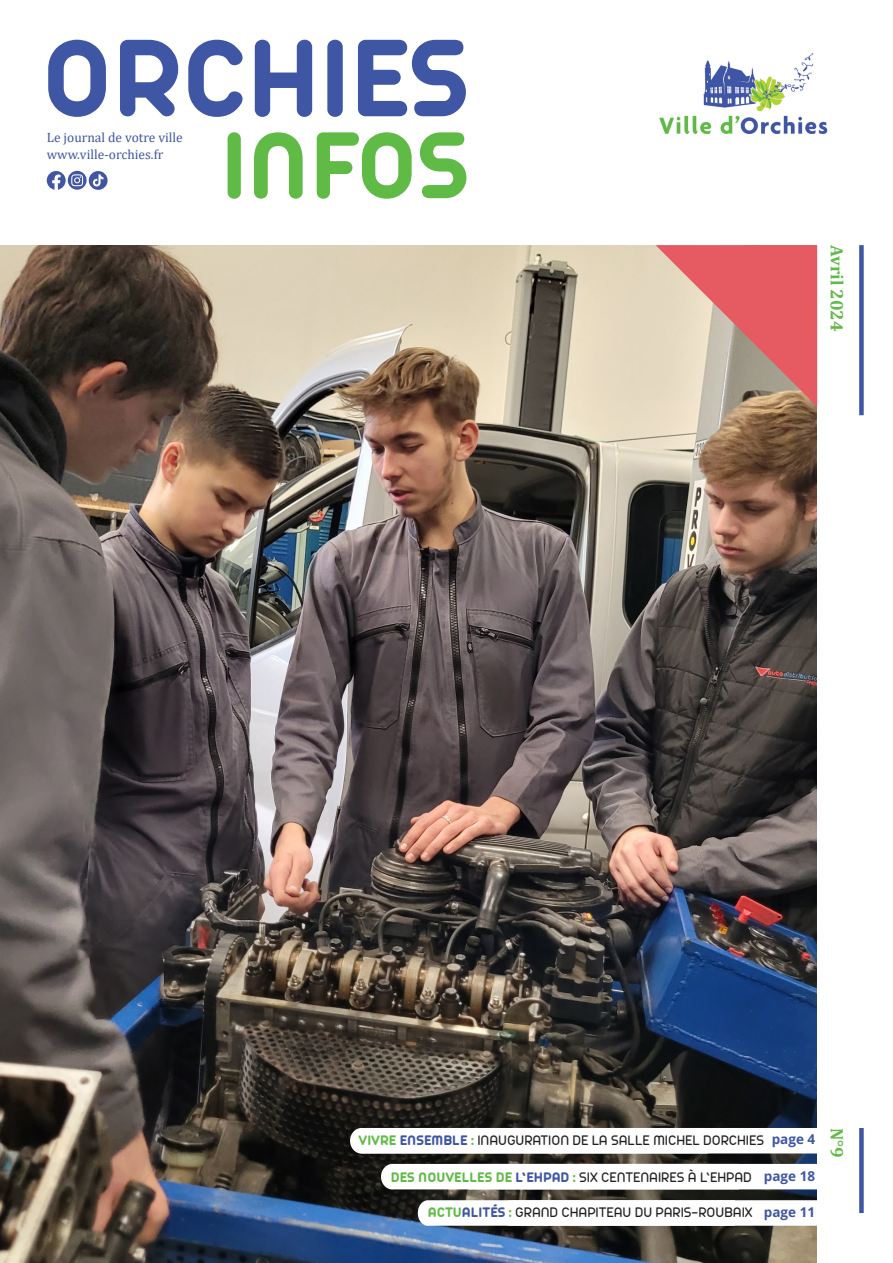
<style>
.page{position:relative;width:893px;height:1263px;background:#fff}
.page>*{position:absolute;margin:0;border:0;box-sizing:border-box;transform-origin:0 0}
.t1{font:700 118.5px "Arista Pro Trial";color:#3f56a5}
.t2{font:700 102px "Arista Pro Trial";color:#60bb46}
.t3{font:700 18px "Cambria";color:#60bb46}
.t4{font:15px "Arista Pro Trial";color:#231f20}
.t5{font:13.5px "Cambria Math";color:#3f56a5}
.t6{font:700 13.5px "Open Sans";color:#3f56a5}
.s1{font-weight:700;color:#60bb46}
.s2{font-weight:700;color:#3f56a5}
</style>
<div class="page">
<img style="left:659px;top:53px;width:169px;height:82px">
<svg style="left:68px;top:171px;width:19px;height:19px"></svg>
<svg style="left:47px;top:171px;width:36px;height:19px"></svg>
<svg style="left:89px;top:171px;width:19px;height:19px"></svg>
<svg style="left:93px;top:174px;width:10px;height:13px"></svg>
<img style="left:0;top:246px;width:816px;height:1017px">
<div style="left:859px;top:245px;width:5px;height:170px;background:#3f56a5"></div>
<div style="left:859px;top:1128px;width:5px;height:85px;background:#3f56a5"></div>
<svg style="left:381px;top:1164px;width:435px;height:25px"></svg>
<svg style="left:350px;top:1128px;width:466px;height:25px"></svg>
<svg style="left:418px;top:1200px;width:399px;height:26px"></svg>
<svg style="left:656px;top:245px;width:161px;height:162px;background:#d98d86"></svg>
<p class="t1" style="left:41px;top:6px;width:430px">ORCHIES</p>
<p class="t2" style="left:221px;top:103px;width:250px">INFOS</p>
<p class="t5" style="left:47px;top:130px;width:138px">Le journal de votre ville</p>
<p class="t5" style="left:47px;top:146px;width:118px">www.ville-orchies.fr</p>
<p class="t3" style="left:850px;top:245px;width:88px;rotate:90deg">Avril 2024</p>
<p class="t6" style="left:772px;top:1130px;width:45px">page 4</p>
<p class="t6" style="left:764px;top:1166px;width:53px">page 18</p>
<p class="t6" style="left:764px;top:1203px;width:53px">page 11</p>
<p class="t4" style="left:359px;top:1132px;width:407px"><span class="s1">VIVRE</span> <span class="s2">ENSEMBLE</span> <span class="s1">:</span> INAUGURATION DE LA SALLE MICHEL DORCHIES</p>
<p class="t4" style="left:391px;top:1169px;width:362px"><span class="s1">DES NOUVELLES DE</span> <span class="s2">L’EHPAD</span> <span class="s1">:</span> SIX CENTENAIRES À L’EHPAD</p>
<p class="t4" style="left:428px;top:1204px;width:326px"><span class="s1">ACTU</span><span class="s2">ALITÉS</span> <span class="s1">:</span> GRAND CHAPITEAU DU PARIS-ROUBAIX</p>
<p class="t3" style="left:850px;top:1128px;width:31px;rotate:90deg">N°9</p>
</div>
